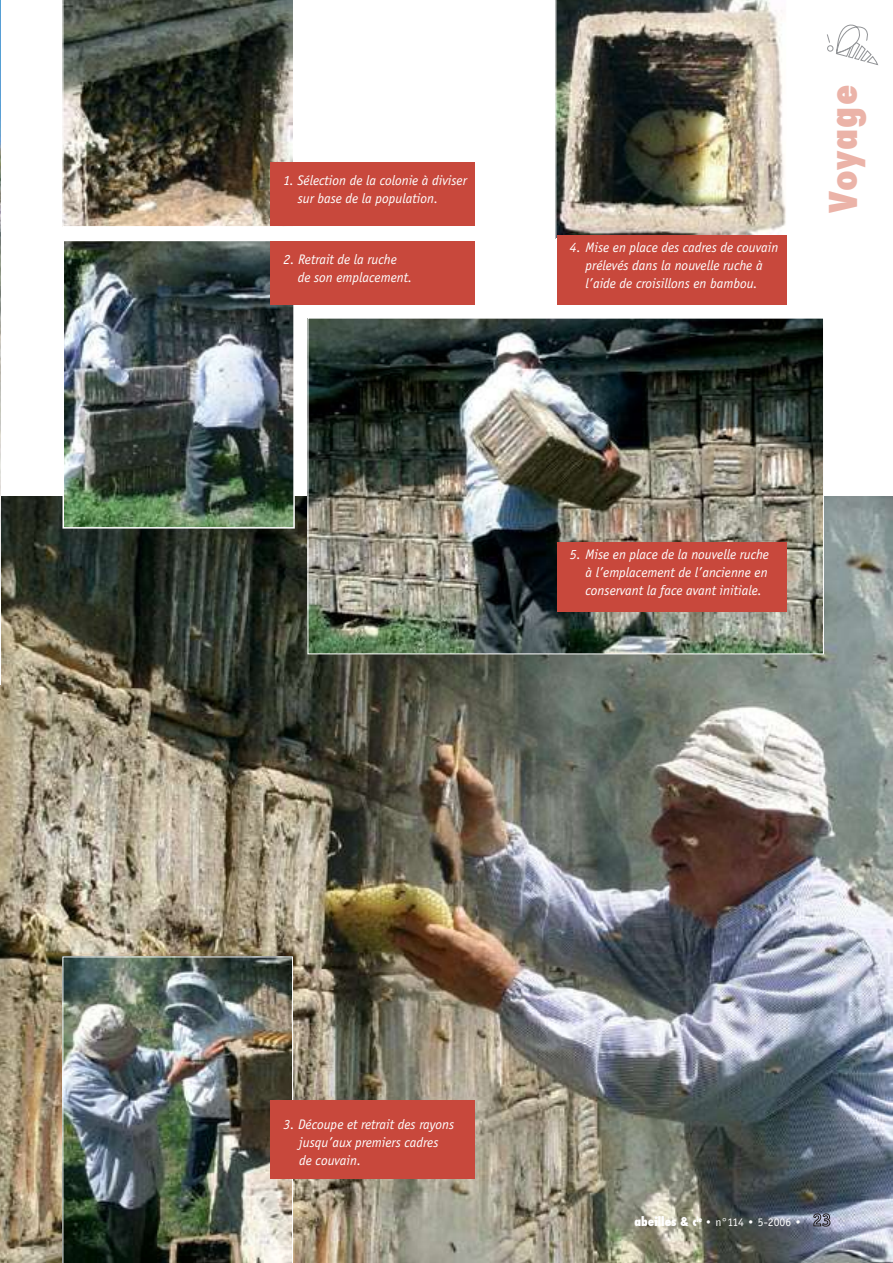
<style>
.page{position:relative;width:893px;height:1263px;background:#fff}
.page>*{position:absolute;margin:0;border:0;box-sizing:border-box;transform-origin:0 0}
.t1{font:800 condensed 37.5px "Futura";letter-spacing:.02em;color:#ebb3a8}
.t2{font:italic 14.25px/18px "Officina Sans";color:#fff}
.t3{font:12px "Officina Sans";color:#fff}
.s1{font-family:"Futura";font-weight:800;font-stretch:condensed}
</style>
<div class="page">
<img style="left:0;top:496px;width:893px;height:767px">
<img style="left:0;top:0;width:1px;height:685px">
<img style="left:66px;top:243px;width:226px;height:283px">
<div style="left:63px;top:240px;width:232px;height:289px;border:2px solid #fff"></div>
<img style="left:310px;top:320px;width:512px;height:332px">
<svg style="left:827px;top:24px;width:51px;height:41px"></svg>
<img style="left:63px;top:956px;width:230px;height:307px">
<img style="left:63px;top:0;width:230px;height:226px">
<img style="left:555px;top:0;width:231px;height:239px">
<div style="left:271px;top:241px;width:204px;height:64px;background:#c8483c"></div>
<div style="left:271px;top:1100px;width:204px;height:79px;background:#c8483c"></div>
<div style="left:271px;top:162px;width:204px;height:64px;background:#c8483c"></div>
<div style="left:557px;top:235px;width:230px;height:70px;background:#c8483c"></div>
<div style="left:557px;top:542px;width:230px;height:70px;background:#c8483c"></div>
<svg style="left:813px;top:1213px;width:17px;height:13px"></svg>
<p class="t2" style="left:298px;top:172px;width:171px;text-indent:-14px">1. Sélection de la colonie à diviser sur base de la population.</p>
<p class="t2" style="left:298px;top:251px;width:116px;text-indent:-14px">2. Retrait de la ruche de son emplacement.</p>
<p class="t2" style="left:570px;top:239px;width:210px;text-align:center">4. Mise en place des cadres de couvain prélevés dans la nouvelle ruche à l’aide de croisillons en bambou.</p>
<h1 class="t1" style="left:818px;top:213px;width:130px;rotate:-90deg">Voyage</h1>
<p class="t2" style="left:586px;top:546px;width:185px;text-align:justify;text-indent:-16px">5. Mise en place de la nouvelle ruche à l’emplacement de l’ancienne en conservant la face avant initiale.</p>
<p class="t2" style="left:299px;top:1115px;width:157px;text-indent:-16px">3. Découpe et retrait des rayons jusqu’aux premiers cadres de couvain.</p>
<p class="t3" style="left:634px;top:1215px;width:169px"><span class="s1">abeilles &amp; c</span><sup>ie</sup> • n°114 • 5-2006 •</p>
</div>
